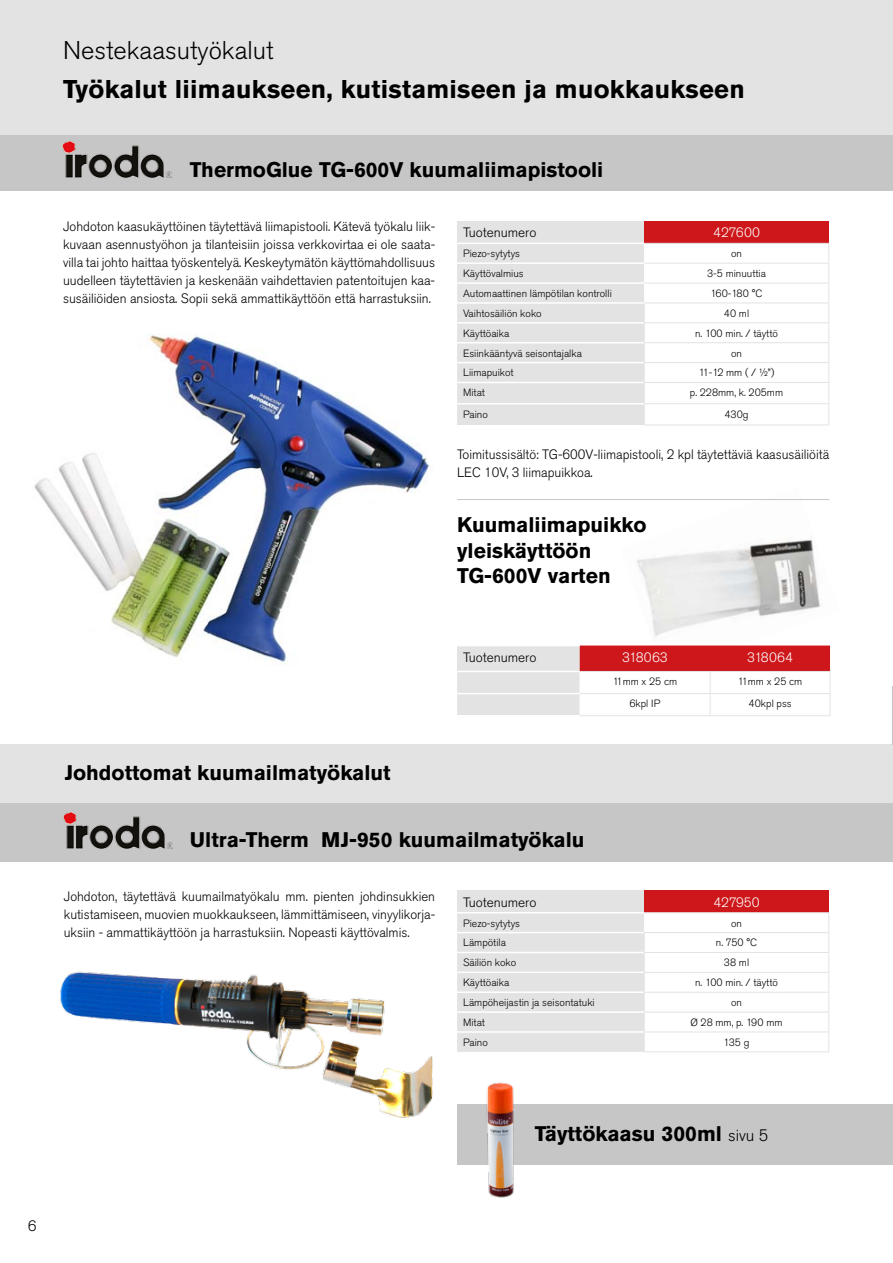
<style>
.page{position:relative;width:893px;height:1263px;background:#fff}
.page>*{position:absolute;margin:0;border:0;box-sizing:border-box;transform-origin:0 0}
.t1{font:700 25.5px "Akzidenz Grotesk Std";letter-spacing:.01em;color:#000}
.t2{font:300 25.5px "Akzidenz Grotesk Std";color:#000}
.t3{font:700 21px/25.2px "Akzidenz Grotesk Std";color:#000}
.t4{font:300 15px "Akzidenz Grotesk Std";color:#000}
.t5{font:300 13.5px/18px "Akzidenz Grotesk Std";color:#000;text-align:justify}
.t6{font:300 13.5px "Akzidenz Grotesk Std";color:#fff}
.t7{font:300 10.5px "Akzidenz Grotesk Std";color:#000}
.s1{font-weight:300;font-size:16.5px}
</style>
<div class="page">
<div style="left:0;top:0;width:893px;height:136px;background:#e3e3e3"></div>
<img style="left:34px;top:335px;width:395px;height:330px">
<img style="left:637px;top:499px;width:193px;height:138px">
<div style="left:0;top:744px;width:892px;height:59px;background:#e3e3e3"></div>
<hr style="left:892px;top:686px;width:1px;height:59px;background:#c6c6c6">
<div style="left:457px;top:221px;width:187px;height:22px;background:#e3e3e3"></div>
<div style="left:644px;top:221px;width:185px;height:22px;background:#cd171a"></div>
<svg style="left:457px;top:243px;width:372px;height:182px"></svg>
<hr style="left:644px;top:425px;width:185px;height:1px;background:#e3e3e3">
<hr style="left:457px;top:262px;width:187px;height:2px;background:#fff">
<hr style="left:457px;top:282px;width:187px;height:2px;background:#fff">
<hr style="left:457px;top:302px;width:187px;height:2px;background:#fff">
<hr style="left:457px;top:322px;width:187px;height:2px;background:#fff">
<hr style="left:457px;top:342px;width:187px;height:1px;background:#fff">
<hr style="left:457px;top:362px;width:187px;height:1px;background:#fff">
<hr style="left:457px;top:382px;width:187px;height:1px;background:#fff">
<hr style="left:457px;top:243px;width:187px;height:1px;background:#fff">
<hr style="left:457px;top:403px;width:187px;height:1px;background:#fff">
<div style="left:0;top:136px;width:893px;height:55px;background:#c6c6c6"></div>
<div style="left:0;top:803px;width:892px;height:59px;background:#c6c6c6"></div>
<div style="left:457px;top:890px;width:187px;height:23px;background:#e3e3e3"></div>
<div style="left:644px;top:890px;width:185px;height:23px;background:#cd171a"></div>
<hr style="left:644px;top:912px;width:185px;height:1px;background:#e3e3e3">
<svg style="left:457px;top:913px;width:372px;height:139px"></svg>
<hr style="left:644px;top:1051px;width:185px;height:1px;background:#e3e3e3">
<hr style="left:457px;top:932px;width:187px;height:1px;background:#fff">
<hr style="left:457px;top:952px;width:187px;height:1px;background:#fff">
<hr style="left:457px;top:971px;width:187px;height:2px;background:#fff">
<hr style="left:457px;top:991px;width:187px;height:2px;background:#fff">
<hr style="left:457px;top:1011px;width:187px;height:2px;background:#fff">
<hr style="left:457px;top:912px;width:187px;height:1px;background:#fff">
<hr style="left:457px;top:1031px;width:187px;height:2px;background:#fff">
<img style="left:63px;top:142px;width:109px;height:36px">
<img style="left:64px;top:812px;width:109px;height:36px">
<svg style="left:457px;top:645px;width:374px;height:71px"></svg>
<hr style="left:580px;top:715px;width:130px;height:1px;background:#e3e3e3">
<hr style="left:710px;top:715px;width:120px;height:1px;background:#e3e3e3">
<hr style="left:457px;top:645px;width:123px;height:1px;background:#fff">
<hr style="left:457px;top:671px;width:123px;height:1px;background:#fff">
<hr style="left:457px;top:693px;width:123px;height:1px;background:#fff">
<hr style="left:457px;top:715px;width:123px;height:1px;background:#fff">
<hr style="left:457px;top:499px;width:372px;height:1px;background:#c6c6c6">
<div style="left:457px;top:1104px;width:436px;height:61px;background:#c6c6c6"></div>
<img style="left:60px;top:971px;width:373px;height:147px">
<img style="left:486px;top:1082px;width:28px;height:116px">
<h1 class="t2" style="left:63px;top:36px;width:212px">Nestekaasutyökalut</h1>
<h1 class="t1" style="left:63px;top:74px;width:683px">Työkalut liimaukseen, kutistamiseen ja muokkaukseen</h1>
<h2 class="t3" style="left:190px;top:157px;width:415px">ThermoGlue TG-600V kuumaliimapistooli</h2>
<p class="t5" style="left:63px;top:218px;width:374px">Johdoton kaasukäyttöinen täytettävä liimapistooli. Kätevä työkalu liik&shy;kuvaan asennustyöhon ja tilanteisiin joissa verkkovirtaa ei ole saata&shy;villa tai johto haittaa työskentelyä. Keskeytymätön käyttömahdollisuus uudelleen täytettävien ja keskenään vaihdettavien patentoitujen kaa&shy;susäiliöiden ansiosta. Sopii sekä ammattikäyttöön että harrastuksiin.</p>
<p class="t5" style="left:463px;top:224px;width:75px">Tuotenumero</p>
<p class="t6" style="left:713px;top:225px;width:48px">427600</p>
<p class="t7" style="left:463px;top:248px;width:58px">Piezo-sytytys</p>
<p class="t7" style="left:731px;top:248px;width:12px">on</p>
<p class="t7" style="left:463px;top:268px;width:62px">Käyttövalmius</p>
<p class="t7" style="left:707px;top:268px;width:60px">3-5 minuuttia</p>
<p class="t7" style="left:463px;top:287px;width:150px">Automaattinen lämpötilan kontrolli</p>
<p class="t7" style="left:710px;top:287px;width:54px">160-180 °C</p>
<p class="t7" style="left:463px;top:307px;width:80px">Vaihtosäiliön koko</p>
<p class="t7" style="left:724px;top:307px;width:27px">40 ml</p>
<p class="t7" style="left:463px;top:327px;width:48px">Käyttöaika</p>
<p class="t7" style="left:695px;top:327px;width:84px">n. 100 min. / täyttö</p>
<p class="t7" style="left:463px;top:347px;width:120px">Esiinkääntyvä seisontajalka</p>
<p class="t7" style="left:731px;top:347px;width:12px">on</p>
<p class="t7" style="left:463px;top:367px;width:52px">Liimapuikot</p>
<p class="t7" style="left:699px;top:367px;width:77px">11-12 mm ( / ½”)</p>
<p class="t7" style="left:463px;top:387px;width:23px">Mitat</p>
<p class="t7" style="left:690px;top:387px;width:95px">p. 228mm, k. 205mm</p>
<p class="t7" style="left:463px;top:408px;width:26px">Paino</p>
<p class="t7" style="left:724px;top:408px;width:26px">430g</p>
<p class="t5" style="left:457px;top:446px;width:374px">Toimitussisältö: TG-600V-liimapistooli, 2 kpl täytettäviä kaasusäiliöitä<br>LEC 10V, 3 liimapuikkoa.</p>
<h2 class="t3" style="left:457px;top:512px;width:191px">Kuumaliimapuikko yleiskäyttöön<br>TG-600V varten</h2>
<h2 class="t3" style="left:65px;top:760px;width:327px">Johdottomat kuumailmatyökalut</h2>
<p class="t5" style="left:463px;top:648px;width:75px">Tuotenumero</p>
<p class="t6" style="left:622px;top:649px;width:47px">318063</p>
<p class="t6" style="left:747px;top:649px;width:47px">318064</p>
<p class="t7" style="left:613px;top:676px;width:66px">11mm x 25 cm</p>
<p class="t7" style="left:738px;top:676px;width:66px">11mm x 25 cm</p>
<p class="t7" style="left:629px;top:698px;width:33px">6kpl IP</p>
<p class="t7" style="left:748px;top:698px;width:45px">40kpl pss</p>
<h2 class="t3" style="left:190px;top:827px;width:396px">Ultra-Therm MJ-950 kuumailmatyökalu</h2>
<p class="t5" style="left:64px;top:887px;width:373px">Johdoton, täytettävä kuumailmatyökalu mm. pienten johdinsukkien kutistamiseen, muovien muokkaukseen, lämmittämiseen, vinyylikorja&shy;uksiin - ammattikäyttöön ja harrastuksiin. Nopeasti käyttövalmis.</p>
<p class="t5" style="left:463px;top:893px;width:75px">Tuotenumero</p>
<p class="t6" style="left:713px;top:894px;width:48px">427950</p>
<p class="t7" style="left:463px;top:917px;width:58px">Piezo-sytytys</p>
<p class="t7" style="left:731px;top:917px;width:12px">on</p>
<p class="t7" style="left:463px;top:937px;width:44px">Lämpötila</p>
<p class="t7" style="left:716px;top:937px;width:43px">n. 750 °C</p>
<p class="t7" style="left:463px;top:957px;width:55px">Säiliön koko</p>
<p class="t7" style="left:724px;top:957px;width:27px">38 ml</p>
<p class="t7" style="left:463px;top:977px;width:48px">Käyttöaika</p>
<p class="t7" style="left:695px;top:977px;width:84px">n. 100 min. / täyttö</p>
<p class="t7" style="left:463px;top:996px;width:133px">Lämpöheijastin ja seisontatuki</p>
<p class="t7" style="left:731px;top:996px;width:12px">on</p>
<p class="t7" style="left:463px;top:1016px;width:23px">Mitat</p>
<p class="t7" style="left:690px;top:1016px;width:94px">Ø 28 mm, p. 190 mm</p>
<p class="t7" style="left:463px;top:1036px;width:26px">Paino</p>
<p class="t7" style="left:724px;top:1036px;width:27px">135 g</p>
<p class="t4" style="left:28px;top:1218px;width:10px">6</p>
<h2 class="t3" style="left:535px;top:1121px;width:235px">Täyttökaasu 300ml <span class="s1">sivu 5</span></h2>
</div>
